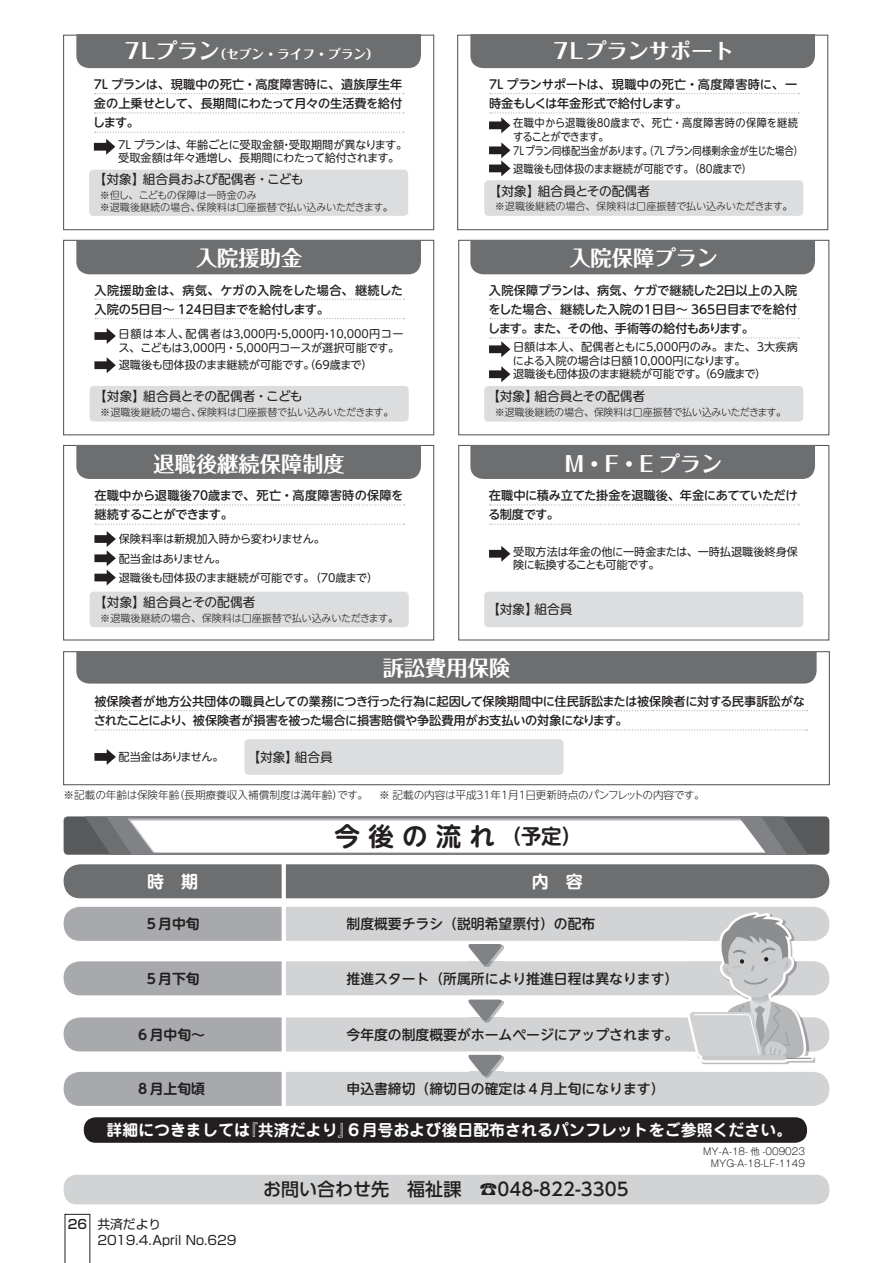
<style>
.page{position:relative;width:893px;height:1263px;background:#fff}
.page>*{position:absolute;margin:0;border:0;box-sizing:border-box;transform-origin:0 0}
.t1{font:25.5px "UD Shin M Go Pr 6 N De Bold 90 pv RKSJ H";color:#231f20}
.t2{font:21.3px "Folk Pro Bold 90 pv RKSJ H";color:#fff}
.t3{font:18px "UD Shin Go Pro Medium 90 pv RKSJ H";color:#231f20}
.t4{font:16.95px "UD Shin M Go Pr 6 N De Bold 90 pv RKSJ H";color:#fff}
.t5{font:15.9px "Jun 501 Pro Bold 90 pv RKSJ H";color:#fff}
.t6{font:13.8px "UD Shin M Go Pr 6 N Medium 90 pv RKSJ H";color:#231f20}
.t7{font:13.8px "UD Shin M Go Pr 6 N De Bold 90 pv RKSJ H";color:#231f20}
.t8{font:12.75px "UD Shin M Go Pr 6 N Regular 90 pv RKSJ H";letter-spacing:-.01em;color:#231f20}
.t9{font:12.75px/15.9px "Shin Go Pro Regular 90 pv RKSJ H";color:#231f20}
.t10{font:12.75px "Folk Pro Bold 90 pv RKSJ H";color:#fff}
.t11{font:12.75px "Shin Go Pro Medium 90 pv RKSJ H";color:#231f20}
.t12{font:12.15px/19.2px "UD Shin M Go Pr 6 N Medium 90 pv RKSJ H";letter-spacing:-.02em;color:#231f20}
.t13{font:12.15px/19.2px "UD Shin M Go Pr 6 N Medium 90 pv RKSJ H";color:#231f20}
.t14{font:11.1px/13.8px "UD Shin M Go Pr 6 N Regular 90 pv RKSJ H";letter-spacing:-.01em;color:#231f20}
.t15{font:11.1px/13.6px "UD Shin M Go Pr 6 N Regular 90 pv RKSJ H";letter-spacing:-.01em;color:#231f20;scale:.92 1}
.t16{font:11.1px "UD Shin M Go Pr 6 N Regular 90 pv RKSJ H";letter-spacing:-.045em;color:#231f20}
.t17{font:10.65px "UD Shin Go NT Pr 6 N Light 90 pv RKSJ H";color:#231f20}
.t18{font:10.05px/12.3px "UD Shin M Go Pr 6 N Light 90 pv RKSJ H";letter-spacing:-.02em;color:#231f20}
.t19{font:9.6px/11.7px "Gothic MB101 Pro Light 90 pv RKSJ H";color:#231f20;text-align:right}
.s1{font-size:21.3px}
.s2{font-size:20.4px}
</style>
<div class="page">
<div style="left:63px;top:651px;width:766px;height:134px;border:1px solid #58595b"></div>
<div style="left:458px;top:445px;width:371px;height:196px;border:1px solid #58595b"></div>
<div style="left:63px;top:445px;width:371px;height:196px;border:1px solid #58595b"></div>
<div style="left:458px;top:240px;width:371px;height:195px;border:1px solid #58595b"></div>
<div style="left:63px;top:35px;width:371px;height:195px;border:1px solid #58595b"></div>
<div style="left:63px;top:240px;width:371px;height:195px;border:1px solid #58595b"></div>
<div style="left:457px;top:35px;width:371px;height:195px;border:1px solid #58595b"></div>
<div style="left:76px;top:652px;width:740px;height:32px;background:#6d6e70"></div>
<div style="left:76px;top:34px;width:345px;height:34px;background:#6d6e70"></div>
<div style="left:76px;top:240px;width:345px;height:34px;background:#6d6e70"></div>
<div style="left:76px;top:445px;width:345px;height:34px;background:#6d6e70"></div>
<div style="left:470px;top:34px;width:345px;height:34px;background:#6d6e70"></div>
<div style="left:470px;top:240px;width:345px;height:34px;background:#6d6e70"></div>
<div style="left:470px;top:445px;width:345px;height:34px;background:#6d6e70"></div>
<div style="left:64px;top:864px;width:765px;height:34px;background:#6d6e70"></div>
<div style="left:64px;top:1175px;width:765px;height:29px;background:#d1d3d4;border-radius:14px"></div>
<div style="left:84px;top:1117px;width:723px;height:26px;background:#231f20;border-radius:12px"></div>
<div style="left:90px;top:386px;width:319px;height:36px;background:#dcddde;border-radius:4px"></div>
<svg style="left:94px;top:328px;width:22px;height:16px"></svg>
<svg style="left:94px;top:357px;width:22px;height:16px"></svg>
<svg style="left:94px;top:139px;width:21px;height:16px"></svg>
<div style="left:484px;top:180px;width:319px;height:36px;background:#dcddde;border-radius:4px"></div>
<svg style="left:489px;top:142px;width:21px;height:34px"></svg>
<div style="left:90px;top:592px;width:319px;height:35px;background:#dcddde;border-radius:4px"></div>
<svg style="left:94px;top:531px;width:22px;height:55px"></svg>
<svg style="left:95px;top:504px;width:309px;height:2px"></svg>
<svg style="left:95px;top:524px;width:309px;height:1px"></svg>
<div style="left:484px;top:386px;width:319px;height:36px;background:#dcddde;border-radius:4px"></div>
<svg style="left:489px;top:366px;width:21px;height:16px"></svg>
<svg style="left:489px;top:299px;width:310px;height:1px"></svg>
<svg style="left:489px;top:318px;width:310px;height:1px"></svg>
<svg style="left:489px;top:337px;width:310px;height:20px"></svg>
<div style="left:484px;top:592px;width:319px;height:35px;background:#dcddde;border-radius:4px"></div>
<svg style="left:489px;top:546px;width:21px;height:16px"></svg>
<svg style="left:489px;top:504px;width:310px;height:2px"></svg>
<svg style="left:489px;top:524px;width:310px;height:1px"></svg>
<div style="left:244px;top:739px;width:319px;height:36px;background:#dcddde;border-radius:4px"></div>
<svg style="left:94px;top:749px;width:22px;height:16px"></svg>
<svg style="left:95px;top:710px;width:712px;height:1px"></svg>
<svg style="left:95px;top:729px;width:712px;height:2px"></svg>
<svg style="left:95px;top:93px;width:309px;height:1px"></svg>
<svg style="left:95px;top:112px;width:309px;height:2px"></svg>
<svg style="left:95px;top:132px;width:309px;height:1px"></svg>
<svg style="left:489px;top:93px;width:310px;height:1px"></svg>
<svg style="left:489px;top:112px;width:310px;height:21px"></svg>
<svg style="left:95px;top:299px;width:309px;height:1px"></svg>
<svg style="left:95px;top:318px;width:309px;height:1px"></svg>
<svg style="left:64px;top:907px;width:765px;height:199px"></svg>
<div style="left:89px;top:170px;width:319px;height:46px;background:#dcddde;border-radius:4px"></div>
<div style="left:64px;top:816px;width:765px;height:39px;background:#58595b;border-radius:4px"></div>
<svg style="left:85px;top:816px;width:723px;height:39px;background:#77797b"></svg>
<img style="left:127px;top:819px;width:638px;height:34px">
<svg style="left:65px;top:1214px;width:25px;height:49px"></svg>
<p class="t10" style="left:125px;top:50px;width:256px"><span class="s1">7Lプラン</span>（セブン・ライフ・プラン）</p>
<h2 class="t2" style="left:553px;top:43px;width:182px">7Lプランサポート</h2>
<p class="t12" style="left:93px;top:76px;width:311px;text-align:justify">7L プランは、現職中の死亡・高度障害時に、遺族厚生年金の上乗せとして、長期間にわたって月々の生活費を給付します。</p>
<p class="t12" style="left:489px;top:76px;width:310px">7L プランサポートは、現職中の死亡・高度障害時に、一時金もしくは年金形式で給付します。</p>
<p class="t15" style="left:513px;top:118px;width:317px">在職中から退職後80歳まで、死亡・高度障害時の保障を継続することができます。<br>7Lプラン同様配当金があります。（7Lプラン同様剰余金が生じた場合）</p>
<p class="t15" style="left:513px;top:163px;width:261px">退職後も団体扱のまま継続が可能です。（80歳まで）</p>
<p class="t14" style="left:118px;top:139px;width:290px">7L プランは、年齢ごとに受取金額・受取期間が異なります。受取金額は年々逓増し、長期間にわたって給付されます。</p>
<p class="t8" style="left:93px;top:175px;width:211px">【対象】組合員および配偶者・こども</p>
<p class="t18" style="left:100px;top:190px;width:295px">※但し、こどもの保障は一時金のみ<br>※退職後継続の場合、保険料は口座振替で払い込みいただきます。</p>
<p class="t8" style="left:488px;top:186px;width:163px">【対象】組合員とその配偶者</p>
<p class="t18" style="left:495px;top:202px;width:299px">※退職後継続の場合、保険料は口座振替で払い込みいただきます。</p>
<h2 class="t2" style="left:196px;top:250px;width:108px">入院援助金</h2>
<p class="t12" style="left:94px;top:282px;width:310px">入院援助金は、病気、ケガの入院をした場合、継続した入院の５日目～ 124日目までを給付します。</p>
<p class="t14" style="left:118px;top:328px;width:287px">日額は本人、配偶者は3,000円・5,000円・10,000円コース、こどもは3,000円・5,000円コースが選択可能です。</p>
<p class="t14" style="left:119px;top:360px;width:255px">退職後も団体扱のまま継続が可能です。（69歳まで）</p>
<p class="t8" style="left:94px;top:392px;width:210px">【対象】組合員とその配偶者・こども</p>
<p class="t18" style="left:100px;top:408px;width:295px">※退職後継続の場合、保険料は口座振替で払い込みいただきます。</p>
<h2 class="t2" style="left:153px;top:456px;width:193px">退職後継続保障制度</h2>
<p class="t13" style="left:94px;top:488px;width:310px">在職中から退職後70歳まで、死亡・高度障害時の保障を継続することができます。</p>
<p class="t14" style="left:119px;top:531px;width:261px;line-height:19.2px">保険料率は新規加入時から変わりません。<br>配当金はありません。<br>退職後も団体扱のまま継続が可能です。（70歳まで）</p>
<p class="t8" style="left:94px;top:598px;width:163px">【対象】組合員とその配偶者</p>
<p class="t18" style="left:100px;top:613px;width:299px">※退職後継続の場合、保険料は口座振替で払い込みいただきます。</p>
<h2 class="t2" style="left:569px;top:250px;width:150px">入院保障プラン</h2>
<p class="t12" style="left:488px;top:282px;width:311px;text-align:justify">入院保障プランは、病気、ケガで継続した２日以上の入院をした場合、継続した入院の１日目～ 365日目までを給付します。また、その他、手術等の給付もあります。</p>
<p class="t14" style="left:513px;top:342px;width:286px">日額は本人、配偶者ともに5,000円のみ。また、3大疾病による入院の場合は日額10,000円になります。<br>退職後も団体扱のまま継続が可能です。（69歳まで）</p>
<p class="t8" style="left:487px;top:392px;width:159px">【対象】組合員とその配偶者</p>
<p class="t18" style="left:494px;top:408px;width:293px">※退職後継続の場合、保険料は口座振替で払い込みいただきます。</p>
<h2 class="t2" style="left:565px;top:456px;width:158px">M・F・E プラン</h2>
<p class="t12" style="left:488px;top:488px;width:311px">在職中に積み立てた掛金を退職後、年金にあてていただける制度です。</p>
<p class="t14" style="left:513px;top:546px;width:286px">受取方法は年金の他に一時金または、一時払退職後終身保険に転換することも可能です。</p>
<p class="t8" style="left:487px;top:605px;width:87px">【対象】組合員</p>
<h2 class="t2" style="left:382px;top:660px;width:129px">訴訟費用保険</h2>
<p class="t12" style="left:94px;top:694px;width:712px">被保険者が地方公共団体の職員としての業務につき行った行為に起因して保険期間中に住民訴訟または被保険者に対する民事訴訟がなされたことにより、被保険者が損害を被った場合に損害賠償や争訟費用がお支払いの対象になります。</p>
<p class="t16" style="left:119px;top:753px;width:106px">配当金はありません。</p>
<p class="t8" style="left:247px;top:752px;width:87px">【対象】組合員</p>
<p class="t17" style="left:64px;top:791px;width:642px">※記載の年齢は保険年齢（長期療養収入補償制度は満年齢）です。　※ 記載の内容は平成31年1月1日更新時点のパンフレットの内容です。</p>
<h1 class="t1" style="left:334px;top:827px;width:249px">今 後 の 流 れ <span class="s2">（予定）</span></h1>
<h3 class="t4" style="left:147px;top:875px;width:53px">時　期</h3>
<h3 class="t4" style="left:532px;top:875px;width:53px">内　容</h3>
<p class="t7" style="left:144px;top:919px;width:57px">５月中旬</p>
<p class="t6" style="left:346px;top:919px;width:250px">制度概要チラシ（説明希望票付）の配布</p>
<p class="t7" style="left:144px;top:973px;width:57px">５月下旬</p>
<p class="t6" style="left:346px;top:973px;width:333px">推進スタート（所属所により推進日程は異なります）</p>
<p class="t7" style="left:136px;top:1029px;width:71px">６月中旬～</p>
<p class="t6" style="left:346px;top:1029px;width:333px">今年度の制度概要がホームページにアップされます。</p>
<p class="t7" style="left:136px;top:1084px;width:71px">８月上旬頃</p>
<p class="t6" style="left:346px;top:1084px;width:319px">申込書締切（締切日の確定は４月上旬になります）</p>
<h3 class="t5" style="left:106px;top:1124px;width:687px">詳細につきましては『共済だより』６月号および後日配布されるパンフレットをご参照ください。</h3>
<p class="t11" style="left:68px;top:1220px;width:21px">26</p>
<p class="t9" style="left:97px;top:1218px;width:141px">共済だより<br>2019.4.April No.629</p>
<h3 class="t3" style="left:263px;top:1183px;width:367px">お問い合わせ先　福祉課　☎048-822-3305</h3>
<p class="t19" style="left:703px;top:1147px;width:103px">MY-A-18- 他 -009023<br>MYG-A-18-LF-1149</p>
</div>
